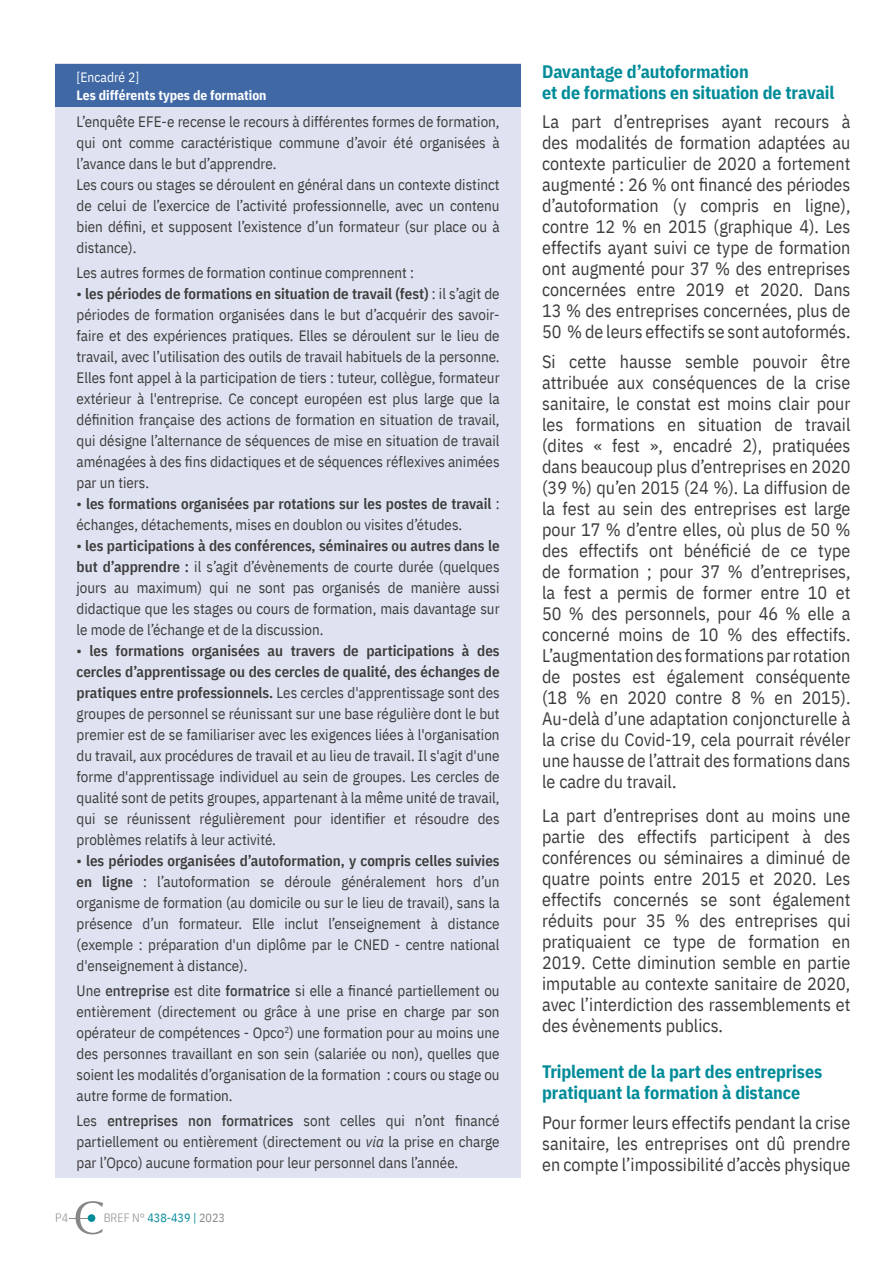
<style>
.page{position:relative;width:893px;height:1263px;background:#fff}
.page>*{position:absolute;margin:0;border:0;box-sizing:border-box;transform-origin:0 0}
.Normal__Web{font:18px/21px "IBM Plex Sans Cond";color:#3c3c3b;text-align:justify}
.INTERTITRES{font:700 18px/21px "IBM Plex Sans Cond";letter-spacing:-.01em;color:#008b99}
.Normal__Web-2{font:700 18px/21px "IBM Plex Sans Cond";letter-spacing:-.01em;color:#008b99}
.TEXTEENCADRE{font:15px/21px "IBM Plex Sans Cond";color:#3c3c3b;text-align:justify}
.TITREENCADRE{font:700 13.5px "IBM Plex Sans Cond";color:#fff}
.TITREENCADRE-2{font:13.5px "IBM Plex Sans Cond";color:#fff}
.t1{font:12px "IBM Plex Sans Cond";color:#008b99}
.t2{font:300 12px "IBM Plex Sans Cond";color:#878787}
.s1{font-weight:600}
.s2{font-weight:500}
.s3{font-style:italic}
.s4{font-weight:300;color:#878787}
.s5{color:#878787}
</style>
<div class="page">
<div style="left:55px;top:64px;width:466px;height:1114px;background:#dfe2f1"></div>
<svg style="left:69px;top:1201px;width:34px;height:33px"></svg>
<div style="left:88px;top:1214px;width:7px;height:8px;background:#008b99;border-radius:50%"></div>
<div style="left:55px;top:64px;width:466px;height:43px;background:#3f68a5"></div>
<p class="TITREENCADRE-2" style="left:77px;top:67px;width:64px">[Encadré 2]</p>
<p class="TITREENCADRE" style="left:77px;top:84px;width:192px">Les différents types de formation</p>
<p class="TEXTEENCADRE" style="left:77px;top:109px;width:425px">L’enquête EFE-e recense le recours à différentes formes de formation, qui ont comme caractéristique commune d’avoir été organisées à l’avance dans le but d’apprendre.</p>
<p class="TEXTEENCADRE" style="left:77px;top:172px;width:425px">Les cours ou stages se déroulent en général dans un contexte distinct de celui de l’exercice de l’activité professionnelle, avec un contenu bien défini, et supposent l’existence d’un formateur (sur place ou à distance).</p>
<p class="TEXTEENCADRE" style="left:77px;top:261px;width:339px">Les autres formes de formation continue comprennent :</p>
<p class="TEXTEENCADRE" style="left:77px;top:282px;width:425px">• <span class="s1">les périodes de formations en situation de travail (fest)</span> : il s’agit de périodes de formation organisées dans le but d’acquérir des savoir&shy;faire et des expériences pratiques. Elles se déroulent sur le lieu de travail, avec l’utilisation des outils de travail habituels de la personne.<br>Elles font appel à la participation de tiers : tuteur, collègue, formateur extérieur à l'entreprise. Ce concept européen est plus large que la définition française des actions de formation en situation de travail, qui désigne l’alternance de séquences de mise en situation de travail aménagées à des fins didactiques et de séquences réflexives animées par un tiers.</p>
<p class="TEXTEENCADRE" style="left:77px;top:492px;width:425px">• <span class="s1">les formations organisées par rotations sur les postes de travail</span> : échanges, détachements, mises en doublon ou visites d’études.</p>
<p class="TEXTEENCADRE" style="left:77px;top:534px;width:425px">• <span class="s1">les participations à des conférences, séminaires ou autres dans le but d’apprendre :</span> il s’agit d’évènements de courte durée (quelques jours au maximum) qui ne sont pas organisés de manière aussi didactique que les stages ou cours de formation, mais davantage sur le mode de l’échange et de la discussion.</p>
<p class="TEXTEENCADRE" style="left:77px;top:639px;width:425px">• <span class="s1">les formations organisées au travers de participations à des cercles d’apprentissage ou des cercles de qualité, des échanges de pratiques entre professionnels.</span> Les cercles d'apprentissage sont des groupes de personnel se réunissant sur une base régulière dont le but premier est de se familiariser avec les exigences liées à l'organisation du travail, aux procédures de travail et au lieu de travail. Il s'agit d'une forme d'apprentissage individuel au sein de groupes. Les cercles de qualité sont de petits groupes, appartenant à la même unité de travail, qui se réunissent régulièrement pour identifier et résoudre des problèmes relatifs à leur activité.</p>
<p class="TEXTEENCADRE" style="left:77px;top:849px;width:425px">• <span class="s1">les périodes organisées d’autoformation, y compris celles suivies en ligne</span> : l’autoformation se déroule généralement hors d’un organisme de formation (au domicile ou sur le lieu de travail), sans la présence d’un formateur. Elle inclut l’enseignement à distance (exemple : préparation d'un diplôme par le CNED - centre national d'enseignement à distance).</p>
<p class="TEXTEENCADRE" style="left:77px;top:979px;width:425px">Une <span class="s2">entreprise</span> est dite <span class="s2">formatrice</span> si elle a financé partiellement ou entièrement (directement ou grâce à une prise en charge par son opérateur de compétences - Opco<sup>2</sup>) une formation pour au moins une des personnes travaillant en son sein (salariée ou non), quelles que soient les modalités d’organisation de la formation : cours ou stage ou autre forme de formation.</p>
<p class="TEXTEENCADRE" style="left:77px;top:1109px;width:425px">Les <span class="s2">entreprises non formatrices</span> sont celles qui n’ont financé partiellement ou entièrement (directement ou <span class="s3">via</span> la prise en charge par l’Opco) aucune formation pour leur personnel dans l’année.</p>
<p class="t2" style="left:55px;top:1209px;width:14px">P4</p>
<p class="t1" style="left:104px;top:1209px;width:123px"><span class="s4">BREF N°</span> 438-439 | <span class="s5">2023</span></p>
<p class="Normal__Web-2" style="left:542px;top:59px;width:294px">Davantage d’autoformation<br>et de formations en situation de travail</p>
<p class="Normal__Web" style="left:542px;top:110px;width:310px">La part d’entreprises ayant recours à des modalités de formation adaptées au contexte particulier de 2020 a fortement augmenté : 26 % ont financé des périodes d’autoformation (y compris en ligne), contre 12 % en 2015 (graphique 4). Les effectifs ayant suivi ce type de formation ont augmenté pour 37 % des entreprises concernées entre 2019 et 2020. Dans 13 % des entreprises concernées, plus de 50 % de leurs effectifs se sont autoformés.</p>
<p class="Normal__Web" style="left:542px;top:349px;width:310px">Si cette hausse semble pouvoir être attribuée aux conséquences de la crise sanitaire, le constat est moins clair pour les formations en situation de travail (dites « fest », encadré 2), pratiquées dans beaucoup plus d’entreprises en 2020 (39 %) qu’en 2015 (24 %). La diffusion de la fest au sein des entreprises est large pour 17 % d’entre elles, où plus de 50 % des effectifs ont bénéficié de ce type de formation ; pour 37 % d’entreprises, la fest a permis de former entre 10 et 50 % des personnels, pour 46 % elle a concerné moins de 10 % des effectifs.<br>L’augmentation des formations par rotation de postes est également conséquente (18 % en 2020 contre 8 % en 2015).<br>Au-delà d’une adaptation conjoncturelle à la crise du Covid-19, cela pourrait révéler une hausse de l’attrait des formations dans le cadre du travail.</p>
<p class="Normal__Web" style="left:542px;top:803px;width:310px">La part d’entreprises dont au moins une partie des effectifs participent à des conférences ou séminaires a diminué de quatre points entre 2015 et 2020. Les effectifs concernés se sont également réduits pour 35 % des entreprises qui pratiquaient ce type de formation en 2019. Cette diminution semble en partie imputable au contexte sanitaire de 2020, avec l’interdiction des rassemblements et des évènements publics.</p>
<p class="INTERTITRES" style="left:542px;top:1060px;width:282px">Triplement de la part des entreprises pratiquant la formation à distance</p>
<p class="Normal__Web" style="left:542px;top:1110px;width:310px">Pour former leurs effectifs pendant la crise sanitaire, les entreprises ont dû prendre en compte l’impossibilité d’accès physique</p>
</div>
